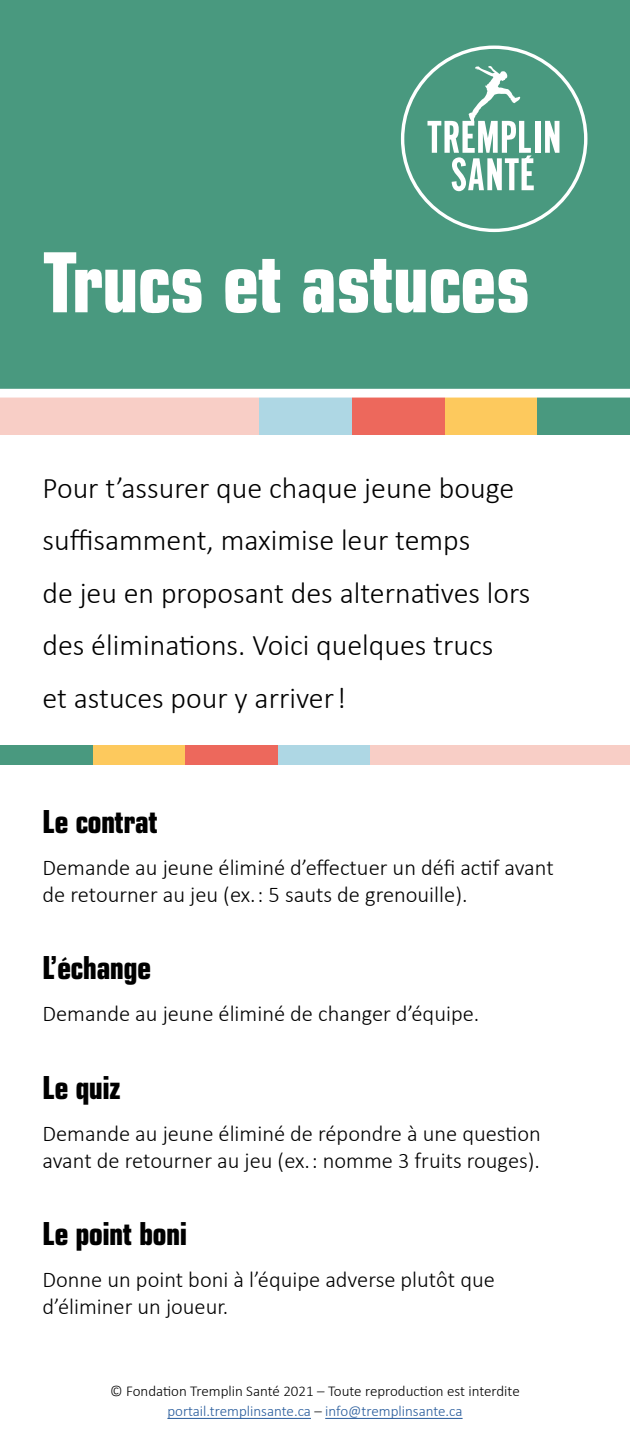
<style>
.page{position:relative;width:630px;height:1440px;background:#fff}
.page>*{position:absolute;margin:0;border:0;box-sizing:border-box;transform-origin:0 0}
.t1{font:700 85px "Eurostile Condensed BQ";color:#fff}
.t2{font:700 32.5px "Eurostile Condensed BQ";color:#000}
.t3{font:300 30px/52.5px "Calibri";color:#000}
.t4{font:300 22.5px/27px "Calibri";color:#000}
.t5{font:300 15px/20px "Calibri";color:#000;text-align:center}
.s1{color:#275b9b}
</style>
<div class="page">
<hr style="left:167px;top:1418px;width:144px;height:1px;background:#275b9b">
<hr style="left:325px;top:1418px;width:138px;height:1px;background:#275b9b">
<div style="left:0;top:0;width:630px;height:398px;background:#49997f"></div>
<div style="left:537px;top:398px;width:93px;height:37px;background:#49997f"></div>
<div style="left:445px;top:398px;width:92px;height:37px;background:#fdc95d"></div>
<div style="left:352px;top:398px;width:93px;height:37px;background:#ed685c"></div>
<div style="left:259px;top:398px;width:93px;height:37px;background:#aed7e4"></div>
<div style="left:0;top:398px;width:259px;height:37px;background:#f8cec6"></div>
<div style="left:0;top:389px;width:630px;height:9px;background:#fff"></div>
<div style="left:535px;top:121px;width:6px;height:32px;background:#fff"></div>
<svg style="left:545px;top:121px;width:14px;height:32px"></svg>
<svg style="left:428px;top:66px;width:106px;height:125px"></svg>
<div style="left:0;top:745px;width:93px;height:20px;background:#49997f"></div>
<div style="left:93px;top:745px;width:92px;height:20px;background:#fdc95d"></div>
<div style="left:185px;top:745px;width:93px;height:20px;background:#ed685c"></div>
<div style="left:278px;top:745px;width:93px;height:20px;background:#aed7e4"></div>
<div style="left:371px;top:745px;width:259px;height:20px;background:#f8cec6"></div>
<h1 class="t1" style="left:43px;top:235px;width:489px">Trucs et astuces</h1>
<h3 class="t3" style="left:43px;top:461px;width:490px">Pour t’assurer que chaque jeune bouge suffisamment, maximise leur temps<br>de jeu en proposant des alternatives lors des éliminations. Voici quelques trucs<br>et astuces pour y arriver !</h3>
<h2 class="t2" style="left:43px;top:803px;width:117px">Le contrat</h2>
<p class="t4" style="left:43px;top:853px;width:513px">Demande au jeune éliminé d’effectuer un défi actif avant de retourner au jeu (ex. : 5 sauts de grenouille).</p>
<h2 class="t2" style="left:43px;top:950px;width:110px">L’échange</h2>
<p class="t4" style="left:43px;top:1000px;width:438px">Demande au jeune éliminé de changer d’équipe.</p>
<h2 class="t2" style="left:43px;top:1069px;width:79px">Le quiz</h2>
<p class="t4" style="left:43px;top:1119px;width:500px">Demande au jeune éliminé de répondre à une question avant de retourner au jeu (ex. : nomme 3 fruits rouges).</p>
<h2 class="t2" style="left:43px;top:1216px;width:146px">Le point boni</h2>
<p class="t4" style="left:43px;top:1266px;width:454px">Donne un point boni à l’équipe adverse plutôt que d’éliminer un joueur.</p>
<p class="t5" style="left:110px;top:1381px;width:411px">© Fondation Tremplin Santé 2021 – Toute reproduction est interdite <span class="s1">portail.tremplinsante.ca</span> – <span class="s1">info@tremplinsante.ca</span></p>
</div>
